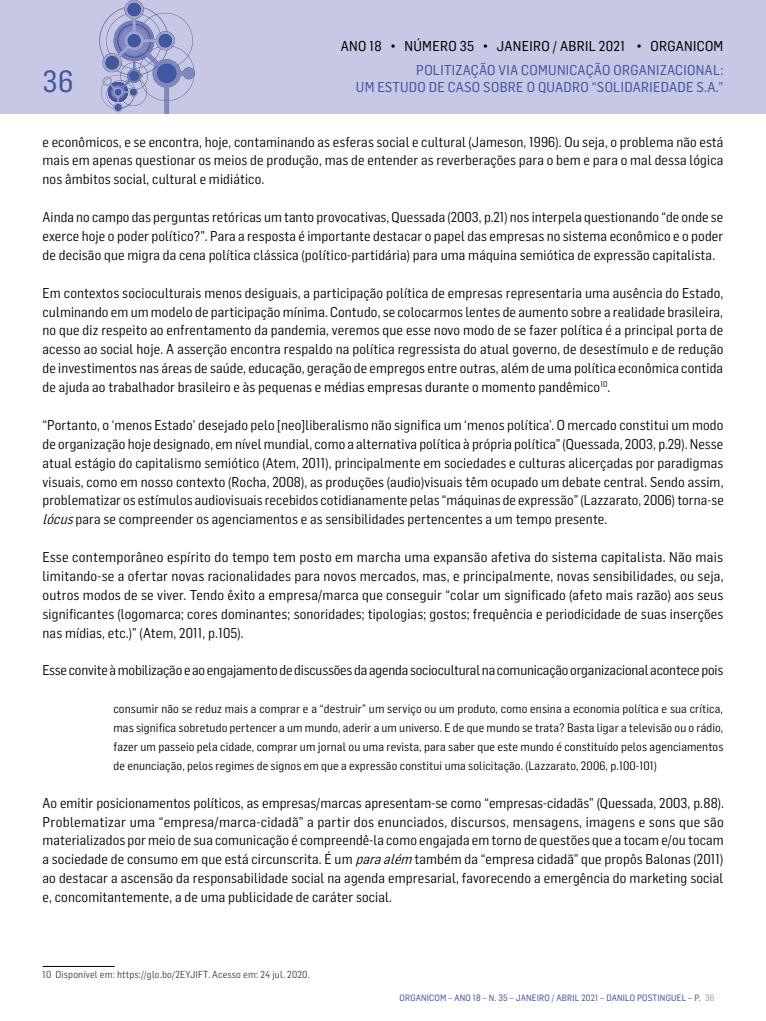
<style>
.page{position:relative;width:766px;height:1021px;background:#fff}
.page>*{position:absolute;margin:0;border:0;box-sizing:border-box;transform-origin:0 0}
.t1{font:30px "Flama Semicondensed Basic";color:#4157a1}
.t2{font:14px/18.9px "Flama Semicondensed";letter-spacing:.01em;color:#000;text-align:justify}
.t3{font:14px "Flama Semicondensed";letter-spacing:-.01em;color:#000}
.t4{font:14px "Flama Semicondensed Basic";letter-spacing:.02em;color:#4157a1}
.t5{font:14px "Flama Semicondensed Basic";letter-spacing:.02em;color:#000}
.t6{font:12px/18.9px "Flama Semicondensed";letter-spacing:.01em;color:#000;text-align:justify}
.t7{font:10px "Flama Semicondensed";letter-spacing:.02em;color:#3c3c3b}
.t8{font:9px "Flama Semicondensed Basic";letter-spacing:.02em;color:#4157a1}
.s1{font-style:italic}
.s2{color:#9d9d9c}
</style>
<div class="page">
<div style="left:0;top:0;width:765px;height:113px;background:#c7c8e5"></div>
<svg style="left:99px;top:0;width:96px;height:113px"></svg>
<hr style="left:43px;top:965px;width:72px;height:1px;background:#000">
<p class="t5" style="left:341px;top:37px;width:384px">ANO 18 • NÚMERO 35 • JANEIRO / ABRIL 2021 • ORGANICOM</p>
<p class="t4" style="left:416px;top:61px;width:308px">POLITIZAÇÃO VIA COMUNICAÇÃO ORGANIZACIONAL:</p>
<h1 class="t1" style="left:43px;top:62px;width:33px">36</h1>
<p class="t4" style="left:356px;top:78px;width:369px">UM ESTUDO DE CASO SOBRE O QUADRO “SOLIDARIEDADE S.A.”</p>
<p class="t2" style="left:43px;top:131px;width:682px">e econômicos, e se encontra, hoje, contaminando as esferas social e cultural (Jameson, 1996). Ou seja, o problema não está mais em apenas questionar os meios de produção, mas de entender as reverberações para o bem e para o mal dessa lógica nos âmbitos social, cultural e midiático.</p>
<p class="t2" style="left:43px;top:207px;width:682px">Ainda no campo das perguntas retóricas um tanto provocativas, Quessada (2003, p. 21) nos interpela questionando “de onde se exerce hoje o poder político?”. Para a resposta é importante destacar o papel das empresas no sistema econômico e o poder de decisão que migra da cena política clássica (político-partidária) para uma máquina semiótica de expressão capitalista.</p>
<p class="t2" style="left:43px;top:282px;width:682px">Em contextos socioculturais menos desiguais, a participação política de empresas representaria uma ausência do Estado, culminando em um modelo de participação mínima. Contudo, se colocarmos lentes de aumento sobre a realidade brasileira, no que diz respeito ao enfrentamento da pandemia, veremos que esse novo modo de se fazer política é a principal porta de acesso ao social hoje. A asserção encontra respaldo na política regressista do atual governo, de desestímulo e de redução de investimentos nas áreas de saúde, educação, geração de empregos entre outras, além de uma política econômica contida de ajuda ao trabalhador brasileiro e às pequenas e médias empresas durante o momento pandêmico<sup>10</sup>.</p>
<p class="t2" style="left:43px;top:415px;width:682px">“Portanto, o ‘menos Estado’ desejado pelo [neo]liberalismo não significa um ‘menos política’. O mercado constitui um modo de organização hoje designado, em nível mundial, como a alternativa política à própria política” (Quessada, 2003, p. 29). Nesse atual estágio do capitalismo semiótico (Atem, 2011), principalmente em sociedades e culturas alicerçadas por paradigmas visuais, como em nosso contexto (Rocha, 2008), as produções (audio)visuais têm ocupado um debate central. Sendo assim, problematizar os estímulos audiovisuais recebidos cotidianamente pelas “máquinas de expressão” (Lazzarato, 2006) torna-se <span class="s1">lócus</span>para se compreender os agenciamentos e as sensibilidades pertencentes a um tempo presente.</p>
<p class="t2" style="left:43px;top:547px;width:682px">Esse contemporâneo espírito do tempo tem posto em marcha uma expansão afetiva do sistema capitalista. Não mais limitando-se a ofertar novas racionalidades para novos mercados, mas, e principalmente, novas sensibilidades, ou seja, outros modos de se viver. Tendo êxito a empresa/marca que conseguir “colar um significado (afeto mais razão) aos seus significantes (logomarca; cores dominantes; sonoridades; tipologias; gostos; frequência e periodicidade de suas inserções nas mídias, etc.)” (Atem, 2011, p. 105).</p>
<p class="t3" style="left:43px;top:661px;width:682px">Esse convite à mobilização e ao engajamento de discussões da agenda sociocultural na comunicação organizacional acontece pois</p>
<p class="t6" style="left:113px;top:699px;width:611px">consumir não se reduz mais a comprar e a “destruir” um serviço ou um produto, como ensina a economia política e sua crítica, mas significa sobretudo pertencer a um mundo, aderir a um universo. E de que mundo se trata? Basta ligar a televisão ou o rádio, fazer um passeio pela cidade, comprar um jornal ou uma revista, para saber que este mundo é constituído pelos agenciamentos de enunciação, pelos regimes de signos em que a expressão constitui uma solicitação. (Lazzarato, 2006, p. 100-101)</p>
<p class="t2" style="left:43px;top:792px;width:682px">Ao emitir posicionamentos políticos, as empresas/marcas apresentam-se como “empresas-cidadãs” (Quessada, 2003, p. 88).<br>Problematizar uma “empresa/marca-cidadã” a partir dos enunciados, discursos, mensagens, imagens e sons que são materializados por meio de sua comunicação é compreendê-la como engajada em torno de questões que a tocam e/ou tocam a sociedade de consumo em que está circunscrita. É um <span class="s1">paraalém</span> também da “empresa cidadã” que propôs Balonas (2011) ao destacar a ascensão da responsabilidade social na agenda empresarial, favorecendo a emergência do marketing social e, concomitantemente, a de uma publicidade de caráter social.</p>
<p class="t7" style="left:43px;top:968px;width:268px">10 Disponível em: https://glo.bo/2EYJIFT. Acesso em: 24 jul. 2020.</p>
<p class="t8" style="left:399px;top:992px;width:218px">ORGANICOM – ANO 18 – N. 35 – JANEIRO / ABRIL 2021 – DANILO</p>
<p class="t8" style="left:637px;top:992px;width:79px">POSTING UEL – P. <span class="s2">36</span></p>
</div>
